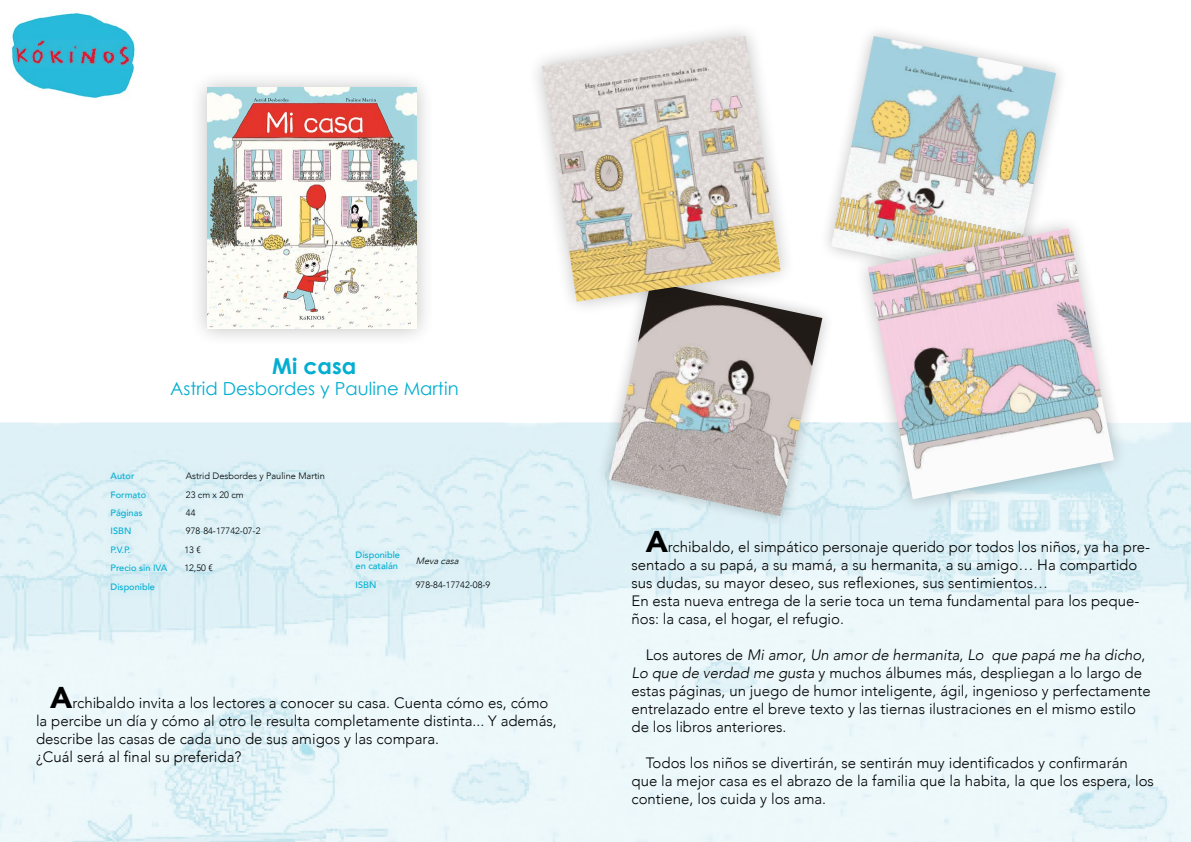
<style>
.page{position:relative;width:1191px;height:842px;background:#fff}
.page>*{position:absolute;margin:0;border:0;box-sizing:border-box;transform-origin:0 0}
.t1{font:700 22px "Century Gothic";color:#03aed1}
.t2{font:18px "Century Gothic";color:#03aed1}
.t3{font:300 15px/18px "Avenir";color:#000}
.t4{font:300 9.2px "Avenir";color:#000}
.t5{font:500 9.2px/11px "Avenir";color:#03aed1}
.t6{font:italic 300 9.2px "Avenir";color:#000}
.s1{color:#00b0d5}
.s2{font-weight:900;font-size:30px}
.s3{font-style:italic}
</style>
<div class="page">
<svg style="left:0;top:423px;width:1191px;height:419px;fill:#edf8fb"></svg>
<div style="left:102px;top:464px;width:233px;height:138px;background:#03aed1;opacity:.25"></div>
<img style="left:10px;top:12px;width:125px;height:87px">
<div style="left:188px;top:69px;width:247px;height:278px;background:#000;opacity:.25"></div>
<img style="left:207px;top:88px;width:210px;height:241px">
<div style="left:596px;top:269px;width:238px;height:259px;background:#000;opacity:.25"></div>
<img style="left:608px;top:282px;width:214px;height:234px">
<div style="left:526px;top:21px;width:269px;height:296px;background:#000;opacity:.25"></div>
<img style="left:541px;top:36px;width:239px;height:266px">
<div style="left:817px;top:23px;width:252px;height:274px;background:#fff"></div>
<img style="left:831px;top:36px;width:225px;height:221px">
<div style="left:853px;top:213px;width:275px;height:301px;background:#000;opacity:.25"></div>
<img style="left:867px;top:228px;width:247px;height:271px">
<div style="left:347px;top:543px;width:153px;height:56px;background:#03aed1;opacity:.25"></div>
<h1 class="t1" style="left:272px;top:352px;width:86px">Mi casa</h1>
<p class="t2" style="left:170px;top:378px;width:290px">Astrid Desbordes y Pauline Martin</p>
<p class="t5" style="left:111px;top:470px;width:25px">Autor</p>
<p class="t4" style="left:186px;top:471px;width:140px">Astrid Desbordes y Pauline Martin</p>
<p class="t5" style="left:111px;top:488px;width:37px">Formato</p>
<p class="t4" style="left:186px;top:489px;width:59px">23 cm x 20 cm</p>
<p class="t5" style="left:111px;top:507px;width:34px">Páginas</p>
<p class="t4" style="left:186px;top:507px;width:11px">44</p>
<p class="t5" style="left:111px;top:525px;width:22px">ISBN</p>
<p class="t4" style="left:186px;top:526px;width:76px">978<span class="s1">-</span>84-17742-07-2</p>
<p class="t5" style="left:111px;top:544px;width:21px">P.V.P.</p>
<p class="t4" style="left:184px;top:544px;width:18px">13 €</p>
<p class="t5" style="left:111px;top:562px;width:58px">Precio sin IVA</p>
<p class="t4" style="left:184px;top:563px;width:30px">12,50 €</p>
<p class="t5" style="left:111px;top:580px;width:46px">Disponible</p>
<p class="t5" style="left:355px;top:549px;width:46px">Disponible en catalán</p>
<p class="t6" style="left:416px;top:555px;width:47px">Meva casa</p>
<p class="t5" style="left:355px;top:579px;width:22px">ISBN</p>
<p class="t4" style="left:416px;top:579px;width:76px">978-84-17742-08-9</p>
<p class="t3" style="left:36px;top:694px;width:522px;text-indent:14px"><span class="s2">A</span>rchibaldo invita a los lectores a conocer su casa. Cuenta cómo es, cómo la percibe un día y cómo al otro le resulta completamente distinta... Y además, describe las casas de cada uno de sus amigos y las compara.<br>¿Cuál será al final su preferida?</p>
<p class="t3" style="left:631px;top:538px;width:520px;text-indent:14px"><span class="s2">A</span>rchibaldo, el simpático personaje querido por todos los niños, ya ha pre&shy;sentado a su papá, a su mamá, a su hermanita, a su amigo… Ha compartido sus dudas, su mayor deseo, sus reflexiones, sus sentimientos…<br>En esta nueva entrega de la serie toca un tema fundamental para los peque&shy;ños: la casa, el hogar, el refugio.</p>
<p class="t3" style="left:631px;top:646px;width:521px;text-indent:14px">Los autores de <span class="s3">Mi amor</span>, <span class="s3">Un amor de hermanita</span>, <span class="s3">Lo que papá me ha dicho</span>, <span class="s3">Lo que de verdad me gusta</span> y muchos álbumes más, despliegan a lo largo de estas páginas, un juego de humor inteligente, ágil, ingenioso y perfectamente entrelazado entre el breve texto y las tiernas ilustraciones en el mismo estilo de los libros anteriores.</p>
<p class="t3" style="left:631px;top:754px;width:524px;text-indent:14px">Todos los niños se divertirán, se sentirán muy identificados y confirmarán que la mejor casa es el abrazo de la familia que la habita, la que los espera, los contiene, los cuida y los ama.</p>
</div>
